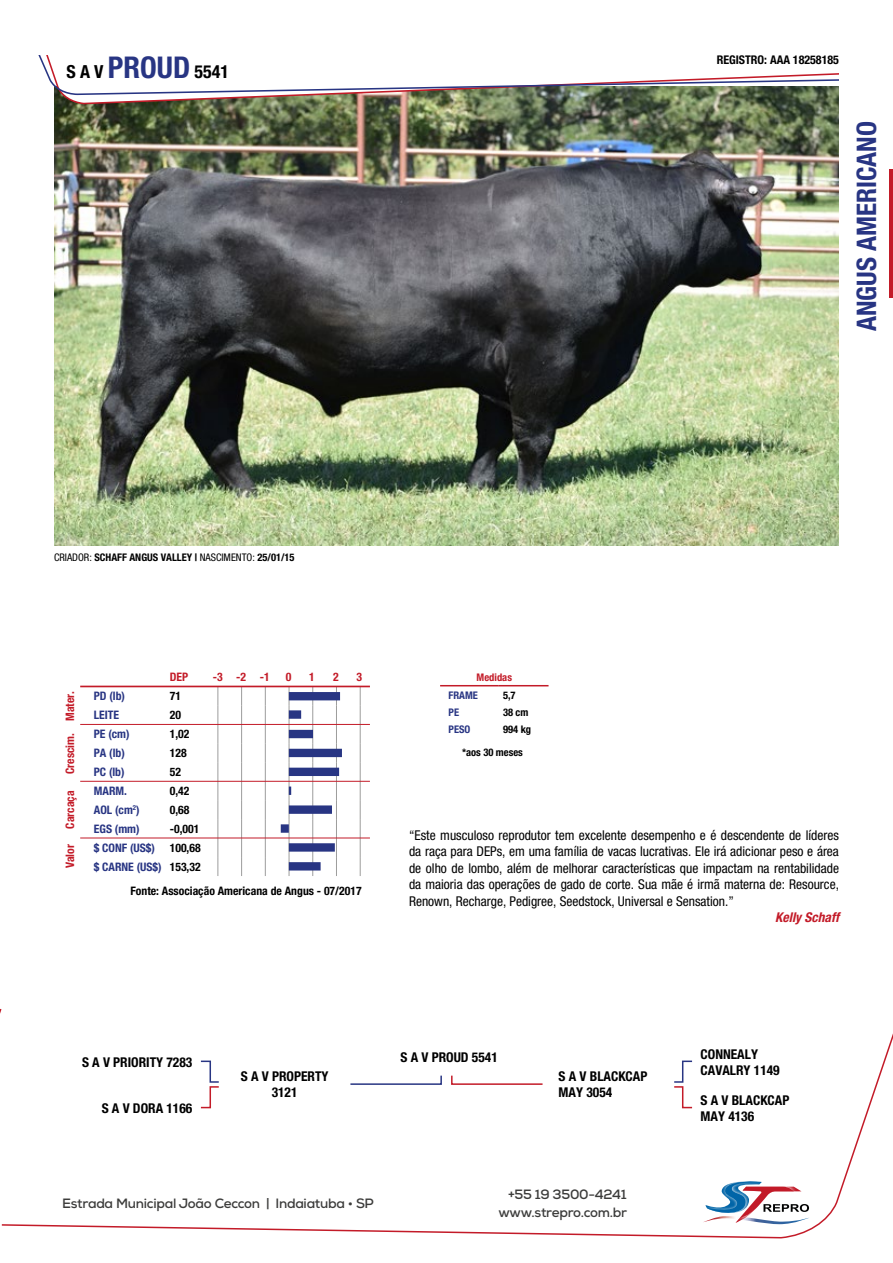
<style>
.page{position:relative;width:893px;height:1263px;background:#fff}
.page>*{position:absolute;margin:0;border:0;box-sizing:border-box;transform-origin:0 0}
.t1{font:700 condensed 27px "Helvetica Neue";color:#283583}
.t2{font:700 condensed 18px "Helvetica Neue";color:#000}
.t3{font:condensed 13.5px/16.5px "Helvetica Neue";color:#000;text-align:justify}
.t4{font:700 condensed 13.5px/16.2px "Helvetica Neue";color:#000}
.t5{font:700 13.5px/18px "Nexa";letter-spacing:-.02em;color:#3c3c3b;text-align:right}
.t6{font:italic 700 condensed 13.5px "Helvetica Neue";color:#c31b28}
.t7{font:700 condensed 12px "Helvetica Neue";color:#000}
.t8{font:700 condensed 11.7px/19px "Helvetica Neue";color:#000;text-align:right}
.t9{font:700 condensed 11.7px "Helvetica Neue";color:#283583}
.t10{font:700 condensed 11.7px "Helvetica Neue";color:#c31b28}
.t11{font:700 condensed 10.5px/22.8px "Helvetica Neue";color:#000}
.t12{font:700 condensed 10.5px "Helvetica Neue";color:#283583}
.t13{font:700 condensed 10.5px "Helvetica Neue";color:#c31b28}
.s1{font-size:30px;color:#283583}
.s2{font-weight:400}
.s3{color:#283583}
</style>
<div class="page">
<svg style="left:3px;top:1033px;width:890px;height:206px"></svg>
<img style="left:702px;top:1177px;width:64px;height:1px">
<svg style="left:702px;top:1178px;width:109px;height:46px"></svg>
<hr style="left:889px;top:169px;width:4px;height:129px;background:#c31b28">
<svg style="left:0;top:1008px;width:3px;height:218px"></svg>
<img style="left:54px;top:105px;width:785px;height:440px">
<svg style="left:39px;top:56px;width:800px;height:49px"></svg>
<hr style="left:440px;top:685px;width:59px;height:1px;background:#c31b28">
<hr style="left:499px;top:685px;width:50px;height:1px;background:#c31b28">
<svg style="left:218px;top:687px;width:1px;height:189px"></svg>
<svg style="left:241px;top:687px;width:1px;height:189px"></svg>
<svg style="left:265px;top:687px;width:1px;height:189px"></svg>
<svg style="left:312px;top:687px;width:1px;height:189px"></svg>
<svg style="left:336px;top:687px;width:1px;height:189px"></svg>
<svg style="left:360px;top:687px;width:1px;height:189px"></svg>
<hr style="left:80px;top:724px;width:290px;height:1px;background:#c31b28">
<hr style="left:80px;top:781px;width:290px;height:1px;background:#c31b28">
<hr style="left:80px;top:686px;width:290px;height:1px;background:#c31b28">
<hr style="left:80px;top:837px;width:290px;height:1px;background:#c31b28">
<div style="left:289px;top:692px;width:51px;height:8px;background:#283583"></div>
<div style="left:289px;top:710px;width:12px;height:9px;background:#283583"></div>
<div style="left:289px;top:730px;width:24px;height:8px;background:#283583"></div>
<div style="left:289px;top:749px;width:53px;height:8px;background:#283583"></div>
<div style="left:289px;top:768px;width:50px;height:8px;background:#283583"></div>
<div style="left:281px;top:824px;width:8px;height:9px;background:#283583"></div>
<div style="left:289px;top:843px;width:46px;height:9px;background:#283583"></div>
<div style="left:289px;top:862px;width:32px;height:8px;background:#283583"></div>
<svg style="left:289px;top:687px;width:2px;height:189px"></svg>
<div style="left:289px;top:805px;width:43px;height:9px;background:#283583"></div>
<svg style="left:199px;top:1060px;width:21px;height:49px"></svg>
<svg style="left:349px;top:1074px;width:94px;height:11px"></svg>
<svg style="left:450px;top:1074px;width:94px;height:11px"></svg>
<svg style="left:673px;top:1060px;width:21px;height:49px"></svg>
<h2 class="t2" style="left:66px;top:61px;width:164px">S A V <span class="s1">PROUD</span> 5541</h2>
<p class="t7" style="left:717px;top:52px;width:124px">REGISTRO: AAA 18258185</p>
<h1 class="t1" style="left:850px;top:331px;width:212px;rotate:-90deg">ANGUS AMERICANO</h1>
<p class="t11" style="left:54px;top:545px;width:242px"><span class="s2">CRIADOR:</span> SCHAFF ANGUS VALLEY | <span class="s2">NASCIMENTO:</span> 25/01/15</p>
<p class="t10" style="left:63px;top:721px;width:31px;rotate:-90deg">Mater.</p>
<p class="t10" style="left:63px;top:774px;width:42px;rotate:-90deg">Crescim.</p>
<p class="t10" style="left:63px;top:829px;width:39px;rotate:-90deg">Carcaça</p>
<p class="t10" style="left:63px;top:868px;width:26px;rotate:-90deg">Valor</p>
<p class="t10" style="left:170px;top:670px;width:20px">DEP</p>
<p class="t9" style="left:94px;top:689px;width:33px">PD (lb)</p>
<p class="t8" style="left:170px;top:687px;width:13px">71</p>
<p class="t9" style="left:94px;top:708px;width:27px">LEITE</p>
<p class="t8" style="left:170px;top:705px;width:13px">20</p>
<p class="t9" style="left:94px;top:727px;width:37px">PE (cm)</p>
<p class="t8" style="left:170px;top:724px;width:21px">1,02</p>
<p class="t9" style="left:94px;top:746px;width:33px">PA (lb)</p>
<p class="t8" style="left:170px;top:743px;width:18px">128</p>
<p class="t9" style="left:94px;top:765px;width:32px">PC (lb)</p>
<p class="t8" style="left:170px;top:762px;width:13px">52</p>
<p class="t9" style="left:94px;top:784px;width:35px">MARM.</p>
<p class="t8" style="left:170px;top:781px;width:21px">0,42</p>
<p class="t9" style="left:94px;top:803px;width:47px">AOL (cm<sup>2</sup>)</p>
<p class="t8" style="left:170px;top:800px;width:21px">0,68</p>
<p class="t9" style="left:94px;top:822px;width:47px">EGS (mm)</p>
<p class="t8" style="left:170px;top:819px;width:31px">-0,001</p>
<p class="t9" style="left:94px;top:841px;width:63px">$ CONF (US$)</p>
<p class="t8" style="left:94px;top:838px;width:108px">100,68<br><span class="s3">$ CARNE (US$)</span> 153,32</p>
<p class="t10" style="left:213px;top:670px;width:11px">-3</p>
<p class="t10" style="left:236px;top:670px;width:35px">-2 -1</p>
<p class="t10" style="left:286px;top:670px;width:7px">0</p>
<p class="t10" style="left:309px;top:670px;width:7px">1</p>
<p class="t10" style="left:333px;top:670px;width:7px">2</p>
<p class="t10" style="left:356px;top:670px;width:7px">3</p>
<p class="t8" style="left:130px;top:881px;width:233px">Fonte: Associação Americana de Angus - 07/2017</p>
<p class="t13" style="left:477px;top:671px;width:37px">Medidas</p>
<p class="t12" style="left:449px;top:689px;width:31px">FRAME</p>
<p class="t11" style="left:503px;top:684px;width:14px">5,7</p>
<p class="t12" style="left:449px;top:706px;width:12px">PE</p>
<p class="t11" style="left:503px;top:701px;width:27px">38 cm</p>
<p class="t12" style="left:449px;top:723px;width:23px">PESO</p>
<p class="t11" style="left:462px;top:718px;width:71px;text-indent:41px">994 kg *aos 30 meses</p>
<p class="t3" style="left:409px;top:826px;width:431px">“Este musculoso reprodutor tem excelente desempenho e é descendente de líderes da raça para DEPs, em uma família de vacas lucrativas. Ele irá adicionar peso e área de olho de lombo, além de melhorar características que impactam na rentabilidade da maioria das operações de gado de corte. Sua mãe é irmã materna de: Resource, Renown, Recharge, Pedigree, Seedstock, Universal e Sensation.”</p>
<p class="t6" style="left:775px;top:909px;width:65px">Kelly Schaff</p>
<p class="t4" style="left:82px;top:1054px;width:112px">S A V PRIORITY 7283</p>
<p class="t4" style="left:102px;top:1100px;width:92px">S A V DORA 1166</p>
<p class="t4" style="left:400px;top:1049px;width:99px">S A V PROUD 5541</p>
<p class="t4" style="left:241px;top:1068px;width:89px;text-align:center">S A V PROPERTY<br>3121</p>
<p class="t4" style="left:559px;top:1068px;width:90px">S A V BLACKCAP<br>MAY 3054</p>
<p class="t5" style="left:62px;top:1194px;width:313px">Estrada Municipal João Ceccon | Indaiatuba • SP</p>
<p class="t5" style="left:498px;top:1185px;width:130px">+55 19 3500-4241 www.strepro.com.br</p>
<p class="t4" style="left:701px;top:1046px;width:81px">CONNEALY<br>CAVALRY 1149</p>
<p class="t4" style="left:701px;top:1091px;width:90px">S A V BLACKCAP<br>MAY 4136</p>
</div>
